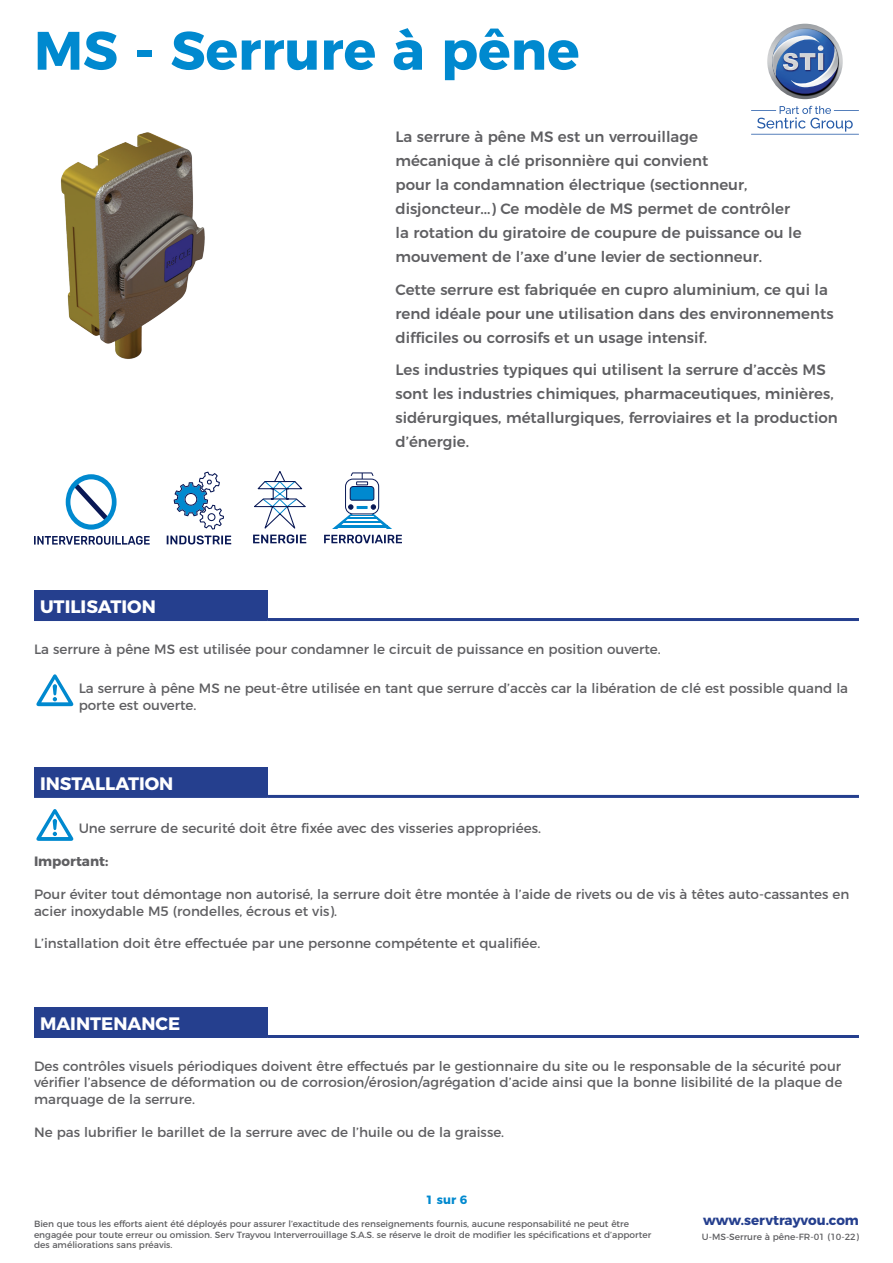
<style>
.page{position:relative;width:893px;height:1263px;background:#fff}
.page>*{position:absolute;margin:0;border:0;box-sizing:border-box;transform-origin:0 0}
.t1{font:700 54px "Montserrat";color:#0089cf}
.t2{font:700 18px "Montserrat";color:#fff}
.t3{font:500 15px/24px "Montserrat";color:#5f5f62}
.t4{font:13.5px/16.2px "Montserrat";color:#5f5f62}
.t5{font:700 13.5px "Montserrat";color:#253f8e}
.t6{font:700 13.5px "Montserrat";color:#5f5f62}
.t7{font:700 12px "Montserrat";color:#0089cf}
.t8{font:9px/10.8px "Montserrat";color:#5f5f62}
</style>
<div class="page">
<svg style="left:68px;top:477px;width:46px;height:50px"></svg>
<div style="left:66px;top:474px;width:51px;height:55px;border:5px solid #0089cf;border-radius:50%"></div>
<svg style="left:34px;top:536px;width:116px;height:9px"></svg>
<svg style="left:167px;top:471px;width:64px;height:73px"></svg>
<svg style="left:253px;top:471px;width:54px;height:72px"></svg>
<svg style="left:332px;top:472px;width:60px;height:57px"></svg>
<svg style="left:324px;top:535px;width:78px;height:8px"></svg>
<div style="left:34px;top:590px;width:234px;height:29px;background:#253f8e"></div>
<hr style="left:34px;top:618px;width:234px;height:3px;background:#253f8e">
<hr style="left:268px;top:618px;width:591px;height:3px;background:#253f8e">
<svg style="left:36px;top:674px;width:37px;height:32px"></svg>
<div style="left:34px;top:767px;width:234px;height:29px;background:#253f8e"></div>
<hr style="left:34px;top:795px;width:234px;height:3px;background:#253f8e">
<hr style="left:268px;top:795px;width:591px;height:3px;background:#253f8e">
<svg style="left:36px;top:809px;width:37px;height:32px"></svg>
<div style="left:34px;top:1007px;width:234px;height:29px;background:#253f8e"></div>
<hr style="left:34px;top:1035px;width:234px;height:3px;background:#253f8e">
<hr style="left:268px;top:1035px;width:591px;height:3px;background:#253f8e">
<img style="left:61px;top:132px;width:144px;height:227px">
<img style="left:767px;top:24px;width:76px;height:75px;border-radius:38px">
<img style="left:773px;top:29px;width:64px;height:64px">
<img style="left:772px;top:36px;width:47px;height:41px">
<img style="left:791px;top:46px;width:47px;height:41px">
<hr style="left:751px;top:134px;width:108px;height:1px;background:#265ba8">
<svg style="left:751px;top:106px;width:108px;height:26px"></svg>
<h1 class="t1" style="left:34px;top:6px;width:547px">MS - Serrure à pêne</h1>
<p class="t3" style="left:395px;top:124px;width:408px">La serrure à pêne MS est un verrouillage<br>mécanique à clé prisonnière qui convient<br>pour la condamnation électrique (sectionneur, disjoncteur...) Ce modèle de MS permet de contrôler la rotation du giratoire de coupure de puissance ou le mouvement de l’axe d’une levier de sectionneur.</p>
<p class="t3" style="left:395px;top:276px;width:440px">Cette serrure est fabriquée en cupro aluminium, ce qui la rend idéale pour une utilisation dans des environnements difficiles ou corrosifs et un usage intensif.</p>
<p class="t3" style="left:395px;top:357px;width:444px">Les industries typiques qui utilisent la serrure d’accès MS sont les industries chimiques, pharmaceutiques, minières, sidérurgiques, métallurgiques, ferroviaires et la production d’énergie.</p>
<h2 class="t2" style="left:40px;top:592px;width:117px">utilisation</h2>
<p class="t4" style="left:34px;top:640px;width:628px">La serrure à pêne MS est utilisée pour condamner le circuit de puissance en position ouverte.</p>
<p class="t4" style="left:79px;top:679px;width:771px">La serrure à pêne MS ne peut-être utilisée en tant que serrure d’accès car la libération de clé est possible quand la porte est ouverte.</p>
<h2 class="t2" style="left:40px;top:769px;width:135px">installation</h2>
<p class="t4" style="left:79px;top:819px;width:464px">Une serrure de securité doit être fixée avec des visseries appropriées.</p>
<p class="t6" style="left:34px;top:850px;width:76px">Important:</p>
<p class="t4" style="left:34px;top:885px;width:817px">Pour éviter tout démontage non autorisé, la serrure doit être montée à l’aide de rivets ou de vis à têtes auto-cassantes en acier inoxydable M5 (rondelles, écrous et vis).</p>
<p class="t4" style="left:34px;top:934px;width:508px">L’installation doit être effectuée par une personne compétente et qualifiée.</p>
<h2 class="t2" style="left:40px;top:1009px;width:142px">maintenance</h2>
<p class="t4" style="left:34px;top:1057px;width:810px;text-align:justify">Des contrôles visuels périodiques doivent être effectués par le gestionnaire du site ou le responsable de la sécurité pour vérifier l’absence de déformation ou de corrosion/érosion/agrégation d’acide ainsi que la bonne lisibilité de la plaque de marquage de la serrure.</p>
<p class="t4" style="left:34px;top:1123px;width:472px">Ne pas lubrifier le barillet de la serrure avec de l’huile ou de la graisse.</p>
<p class="t7" style="left:426px;top:1190px;width:43px">1 sur 6</p>
<p class="t8" style="left:34px;top:1217px;width:619px">Bien que tous les efforts aient été déployés pour assurer l’exactitude des renseignements fournis, aucune responsabilité ne peut être engagée pour toute erreur ou omission. Serv Trayvou Interverrouillage S.A.S. se réserve le droit de modifier les spécifications et d’apporter des améliorations sans préavis.</p>
<p class="t5" style="left:703px;top:1209px;width:157px">www.servtrayvou.com</p>
<p class="t8" style="left:702px;top:1231px;width:159px">U-MS-Serrure à pêne-FR-01 (10-22)</p>
</div>
